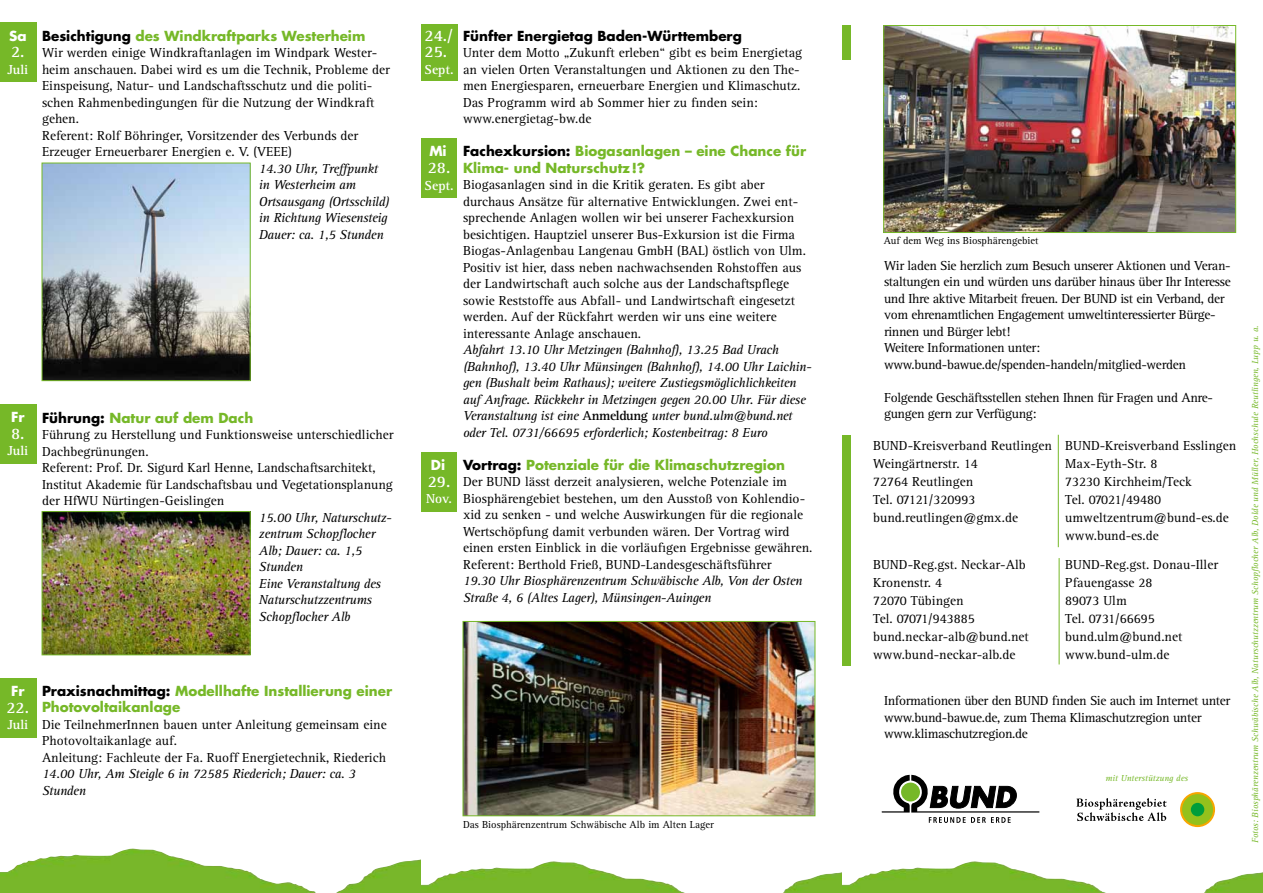
<style>
.page{position:relative;width:1263px;height:893px;background:#fff}
.page>*{position:absolute;margin:0;border:0;box-sizing:border-box;transform-origin:0 0}
.t1{font:700 16.5px/16.5px "Rotis Serif";color:#fff}
.t2{font:13.5px/16.5px "Rotis Serif";color:#000}
.t3{font:italic 13.5px/16.5px "Rotis Serif";letter-spacing:-.025em;color:#000}
.t4{font:13.5px/16.5px "Rotis Serif";letter-spacing:-.025em;color:#000}
.t5{font:700 13.5px/16.5px "Futura";color:#76b828}
.t6{font:700 13.5px "Futura";color:#000}
.t7{font:700 13.5px "Rotis Serif";color:#fff}
.t8{font:700 13.5px "Futura";color:#fff}
.t9{font:10.5px "Rotis Serif";color:#000}
.t10{font:italic 9px "Rotis Serif";color:#76b828}
.s1{color:#000}
.s2{font-weight:700;font-style:normal}
</style>
<div class="page">
<img style="left:421px;top:861px;width:842px;height:32px">
<img style="left:0;top:849px;width:417px;height:44px">
<svg style="left:1180px;top:792px;width:35px;height:35px"></svg>
<div style="left:1182px;top:794px;width:31px;height:31px;background:#94c11c;border-radius:50%"></div>
<div style="left:1191px;top:803px;width:13px;height:13px;background:#009d3b;border-radius:50%"></div>
<svg style="left:1076px;top:798px;width:90px;height:23px"></svg>
<img style="left:465px;top:623px;width:348px;height:191px">
<div style="left:463px;top:621px;width:352px;height:195px;border:1px solid #76b828"></div>
<img style="left:885px;top:27px;width:349px;height:204px">
<div style="left:883px;top:25px;width:353px;height:208px;border:1px solid #76b828"></div>
<div style="left:842px;top:26px;width:8px;height:34px;background:#76b828"></div>
<hr style="left:1058px;top:435px;width:1px;height:112px;background:#76b828">
<hr style="left:1059px;top:558px;width:1px;height:106px;background:#76b828">
<div style="left:842px;top:436px;width:8px;height:230px;background:#76b828"></div>
<img style="left:44px;top:165px;width:204px;height:214px">
<img style="left:44px;top:513px;width:204px;height:140px">
<div style="left:42px;top:511px;width:208px;height:144px;border:1px solid #76b828"></div>
<div style="left:421px;top:24px;width:37px;height:57px;background:#76b828"></div>
<div style="left:421px;top:138px;width:36px;height:60px;background:#76b828"></div>
<div style="left:421px;top:452px;width:36px;height:59px;background:#76b828"></div>
<div style="left:0;top:23px;width:37px;height:59px;background:#76b828"></div>
<div style="left:0;top:404px;width:37px;height:60px;background:#76b828"></div>
<div style="left:0;top:678px;width:37px;height:59px;background:#76b828"></div>
<svg style="left:882px;top:775px;width:157px;height:48px"></svg>
<p class="t8" style="left:9px;top:26px;width:19px">Sa</p>
<p class="t1" style="left:11px;top:44px;width:15px">2.</p>
<p class="t7" style="left:7px;top:61px;width:22px">Juli</p>
<p class="t5" style="left:42px;top:27px;width:325px"><span class="s1">Besichtigung</span> des Windkraftparks Westerheim</p>
<p class="t2" style="left:42px;top:45px;width:349px">Wir werden einige Windkraftanlagen im Windpark Wester&shy;heim anschauen. Dabei wird es um die Technik, Probleme der Einspeisung, Natur- und Landschaftsschutz und die politi&shy;schen Rahmenbedingungen für die Nutzung der Windkraft gehen.<br>Referent: Rolf Böhringer, Vorsitzender des Verbunds der Erzeuger Erneuerbarer Energien e. V. (VEEE)</p>
<p class="t3" style="left:259px;top:161px;width:132px">14.30 Uhr, Treffpunkt in Westerheim am<br>Ortsausgang (Ortsschild) in Richtung Wiesensteig<br>Dauer: ca. 1,5 Stunden</p>
<p class="t8" style="left:11px;top:408px;width:15px">Fr</p>
<p class="t1" style="left:11px;top:426px;width:15px">8.</p>
<p class="t7" style="left:7px;top:443px;width:22px">Juli</p>
<p class="t5" style="left:42px;top:409px;width:213px"><span class="s1">Führung:</span> Natur auf dem Dach</p>
<p class="t2" style="left:42px;top:427px;width:353px">Führung zu Herstellung und Funktionsweise unterschiedlicher Dachbegrünungen.<br>Referent: Prof. Dr. Sigurd Karl Henne, Landschaftsarchitekt, Institut Akademie für Landschaftsbau und Vegetationsplanung der HfWU Nürtingen-Geislingen</p>
<p class="t3" style="left:259px;top:510px;width:134px">15.00 Uhr, Naturschutz&shy;zentrum Schopflocher<br>Alb; Dauer: ca. 1,5<br>Stunden<br>Eine Veranstaltung des<br>Naturschutzzentrums<br>Schopflocher Alb</p>
<p class="t8" style="left:11px;top:681px;width:15px">Fr</p>
<p class="t1" style="left:6px;top:699px;width:24px">22.</p>
<p class="t7" style="left:7px;top:717px;width:22px">Juli</p>
<p class="t5" style="left:42px;top:682px;width:352px"><span class="s1">Praxisnachmittag:</span> Modellhafte Installierung einer<br>Photovoltaikanlage</p>
<p class="t2" style="left:42px;top:716px;width:346px">Die TeilnehmerInnen bauen unter Anleitung gemeinsam eine<br>Photovoltaikanlage auf.<br>Anleitung: Fachleute der Fa. Ruoff Energietechnik, Riederich</p>
<p class="t3" style="left:42px;top:766px;width:316px">14.00 Uhr, Am Steigle 6 in 72585 Riederich; Dauer: ca. 3<br>Stunden</p>
<p class="t1" style="left:424px;top:27px;width:30px">24./<br>25.</p>
<p class="t7" style="left:424px;top:61px;width:31px">Sept.</p>
<p class="t8" style="left:429px;top:142px;width:19px">Mi</p>
<p class="t1" style="left:428px;top:160px;width:24px">28.</p>
<p class="t7" style="left:425px;top:177px;width:31px">Sept.</p>
<p class="t8" style="left:431px;top:456px;width:16px">Di</p>
<p class="t1" style="left:428px;top:473px;width:24px">29.</p>
<p class="t7" style="left:426px;top:491px;width:28px">Nov.</p>
<p class="t6" style="left:463px;top:26px;width:281px">Fünfter Energietag Baden-Württemberg</p>
<p class="t2" style="left:463px;top:45px;width:341px">Unter dem Motto „Zukunft erleben“ gibt es beim Energietag an vielen Orten Veranstaltungen und Aktionen zu den The&shy;men Energiesparen, erneuerbare Energien und Klimaschutz.<br>Das Programm wird ab Sommer hier zu finden sein: www.energietag-bw.de</p>
<p class="t5" style="left:463px;top:143px;width:345px"><span class="s1">Fachexkursion:</span> Biogasanlagen – eine Chance für<br>Klima- und Naturschutz !?</p>
<p class="t2" style="left:463px;top:177px;width:344px">Biogasanlagen sind in die Kritik geraten. Es gibt aber durchaus Ansätze für alternative Entwicklungen. Zwei ent&shy;sprechende Anlagen wollen wir bei unserer Fachexkursion besichtigen. Hauptziel unserer Bus-Exkursion ist die Firma Biogas-Anlagenbau Langenau GmbH (BAL) östlich von Ulm.<br>Positiv ist hier, dass neben nachwachsenden Rohstoffen aus der Landwirtschaft auch solche aus der Landschaftspflege sowie Reststoffe aus Abfall- und Landwirtschaft eingesetzt werden. Auf der Rückfahrt werden wir uns eine weitere interessante Anlage anschauen.</p>
<p class="t3" style="left:463px;top:342px;width:350px">Abfahrt 13.10 Uhr Metzingen (Bahnhof), 13.25 Bad Urach (Bahnhof), 13.40 Uhr Münsingen (Bahnhof), 14.00 Uhr Laichin&shy;gen (Bushalt beim Rathaus); weitere Zustiegsmöglichlichkeiten auf Anfrage. Rückkehr in Metzingen gegen 20.00 Uhr. Für diese Veranstaltung ist eine <span class="s2">Anmeldung</span> unter bund.ulm@bund.net oder Tel. 0731/66695 erforderlich; Kostenbeitrag: 8 Euro</p>
<p class="t5" style="left:463px;top:456px;width:323px"><span class="s1">Vortrag:</span> Potenziale für die Klimaschutzregion</p>
<p class="t2" style="left:463px;top:474px;width:351px">Der BUND lässt derzeit analysieren, welche Potenziale im Biosphärengebiet bestehen, um den Ausstoß von Kohlendio&shy;xid zu senken - und welche Auswirkungen für die regionale Wertschöpfung damit verbunden wären. Der Vortrag wird einen ersten Einblick in die vorläufigen Ergebnisse gewähren.<br>Referent: Berthold Frieß, BUND-Landesgeschäftsführer</p>
<p class="t3" style="left:463px;top:573px;width:341px">19.30 Uhr Biosphärenzentrum Schwäbische Alb, Von der Osten<br>Straße 4, 6 (Altes Lager), Münsingen-Auingen</p>
<p class="t9" style="left:463px;top:818px;width:252px">Das Biosphärenzentrum Schwäbische Alb im Alten Lager</p>
<p class="t9" style="left:884px;top:235px;width:156px">Auf dem Weg ins Biosphärengebiet</p>
<p class="t4" style="left:884px;top:257px;width:348px">Wir laden Sie herzlich zum Besuch unserer Aktionen und Veran&shy;staltungen ein und würden uns darüber hinaus über Ihr Interesse und Ihre aktive Mitarbeit freuen. Der BUND ist ein Verband, der vom ehrenamtlichen Engagement umweltinteressierter Bürge&shy;rinnen und Bürger lebt!<br>Weitere Informationen unter: www.bund-bawue.de/spenden-handeln/mitglied-werden</p>
<p class="t4" style="left:884px;top:389px;width:331px">Folgende Geschäftsstellen stehen Ihnen für Fragen und Anre&shy;gungen gern zur Verfügung:</p>
<p class="t2" style="left:1065px;top:437px;width:173px;line-height:18px">BUND-Kreisverband Esslingen<br>Max-Eyth-Str. 8<br>73230 Kirchheim/Teck<br>Tel. 07021/49480 umweltzentrum@bund-es.de www.bund-es.de</p>
<p class="t2" style="left:873px;top:437px;width:180px;line-height:18px">BUND-Kreisverband Reutlingen<br>Weingärtnerstr. 14<br>72764 Reutlingen<br>Tel. 07121/320993 bund.reutlingen@gmx.de</p>
<p class="t2" style="left:873px;top:556px;width:157px;line-height:18px">BUND-Reg.gst. Neckar-Alb<br>Kronenstr. 4<br>72070 Tübingen<br>Tel. 07071/943885 bund.neckar-alb@bund.net www.bund-neckar-alb.de</p>
<p class="t2" style="left:1065px;top:556px;width:154px;line-height:18px">BUND-Reg.gst. Donau-Iller<br>Pfauengasse 28<br>89073 Ulm<br>Tel. 0731/66695 bund.ulm@bund.net www.bund-ulm.de</p>
<p class="t4" style="left:884px;top:693px;width:348px">Informationen über den BUND finden Sie auch im Internet unter www.bund-bawue.de, zum Thema Klimaschutzregion unter www.klimaschutzregion.de</p>
<p class="t10" style="left:1105px;top:773px;width:84px">mit Unterstützung des</p>
<p class="t10" style="left:1250px;top:843px;width:519px;rotate:-90deg">Fotos: Biosphärenzentrum Schwäbische Alb, Naturschutzzentrum Schopflocher Alb, Dolde und Müller, Hochschule Reutlingen, Lupp u. a.</p>
</div>
